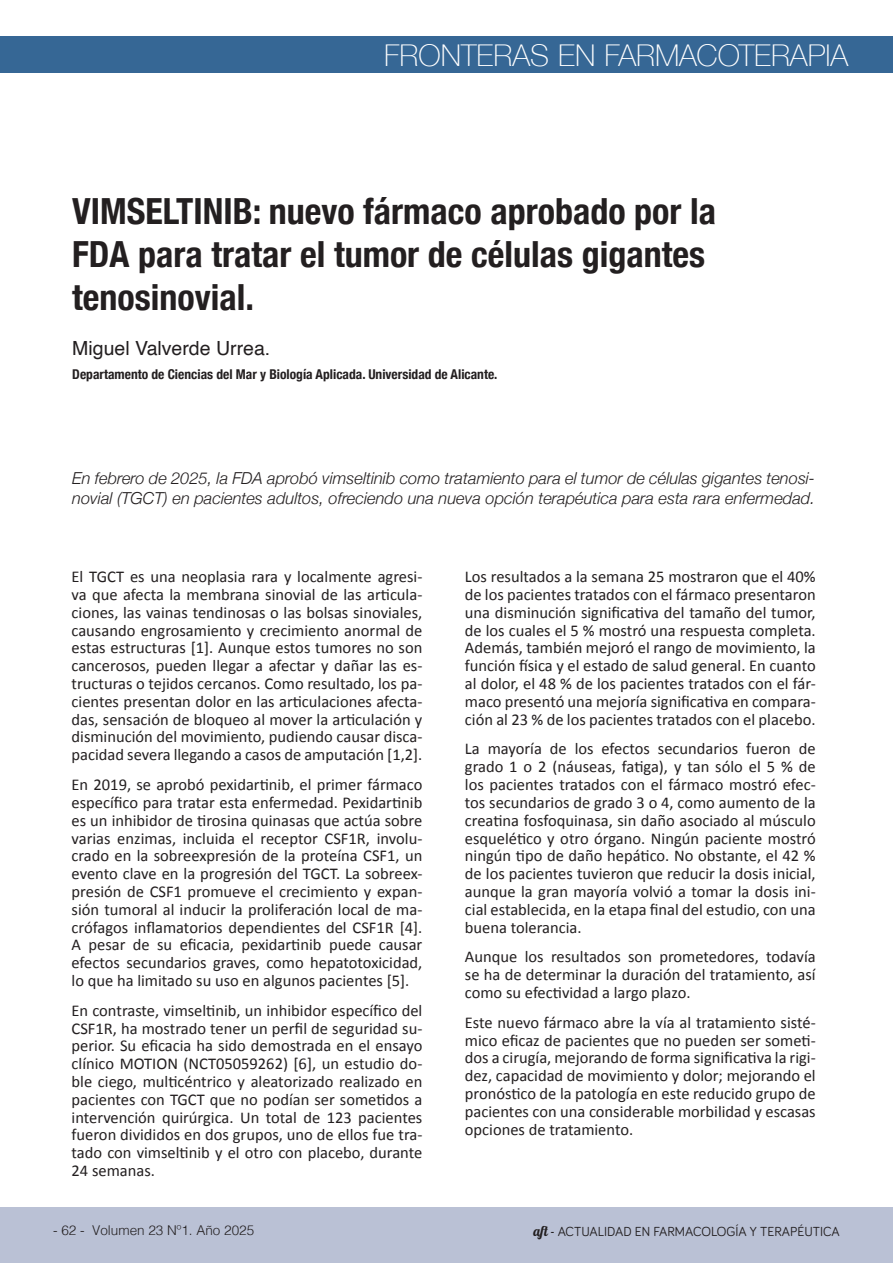
<style>
.page{position:relative;width:893px;height:1263px;background:#fff}
.page>*{position:absolute;margin:0;border:0;box-sizing:border-box;transform-origin:0 0}
.Titular{font:700 condensed 36px/43.2px "Helvetica Neue";color:#231f20}
.SECCION{font:100 30px "Helvetica Neue";color:#fff}
.t1{font:19.5px "Helvetica";color:#231f20}
.t2{font:16.5px/17.9px "Calibri";color:#231f20;text-align:justify}
.t3{font:italic 300 16.5px/19.8px "Helvetica Neue";color:#231f20}
.t4{font:700 condensed 13.5px "Helvetica Neue";color:#231f20}
.t5{font:13.5px "Bariol";color:#231f20}
.t6{font:300 13.5px "Helvetica";color:#231f20}
.s1{font-family:"Lobster 1.4"}
</style>
<div class="page">
<div style="left:0;top:1207px;width:893px;height:56px;background:#bac1d5"></div>
<div style="left:0;top:36px;width:893px;height:36px;background:#366795"></div>
<p class="SECCION" style="left:384px;top:32px;width:466px">FRONTERAS EN FARMACOTERAPIA</p>
<p class="Titular" style="left:72px;top:187px;width:645px">VIMSELTINIB: nuevo fármaco aprobado por la<br>FDA para tratar el tumor de células gigantes tenosinovial.</p>
<p class="t1" style="left:72px;top:333px;width:199px">Miguel Valverde Urrea.</p>
<p class="t4" style="left:72px;top:363px;width:427px">Departamento de Ciencias del Mar y Biología Aplicada. Universidad de Alicante.</p>
<p class="t3" style="left:72px;top:467px;width:744px">En febrero de 2025, la FDA aprobó vimseltinib como tratamiento para el tumor de células gigantes tenosi&shy;novial (TGCT) en pacientes adultos, ofreciendo una nueva opción terapéutica para esta rara enfermedad.</p>
<p class="t2" style="left:72px;top:568px;width:352px">El TGCT es una neoplasia rara y localmente agresi&shy;va que afecta la membrana sinovial de las articula&shy;ciones, las vainas tendinosas o las bolsas sinoviales, causando engrosamiento y crecimiento anormal de estas estructuras [1]. Aunque estos tumores no son cancerosos, pueden llegar a afectar y dañar las es&shy;tructuras o tejidos cercanos. Como resultado, los pa&shy;cientes presentan dolor en las articulaciones afecta&shy;das, sensación de bloqueo al mover la articulación y disminución del movimiento, pudiendo causar disca&shy;pacidad severa llegando a casos de amputación [1,2].</p>
<p class="t2" style="left:72px;top:776px;width:352px">En 2019, se aprobó pexidartinib, el primer fármaco específico para tratar esta enfermedad. Pexidartinib es un inhibidor de tirosina quinasas que actúa sobre varias enzimas, incluida el receptor CSF1R, involu&shy;crado en la sobreexpresión de la proteína CSF1, un evento clave en la progresión del TGCT. La sobreex&shy;presión de CSF1 promueve el crecimiento y expan&shy;sión tumoral al inducir la proliferación local de ma&shy;crófagos inflamatorios dependientes del CSF1R [4].<br>A pesar de su eficacia, pexidartinib puede causar efectos secundarios graves, como hepatotoxicidad, lo que ha limitado su uso en algunos pacientes [5].</p>
<p class="t2" style="left:72px;top:1001px;width:352px">En contraste, vimseltinib, un inhibidor específico del CSF1R, ha mostrado tener un perfil de seguridad su&shy;perior. Su eficacia ha sido demostrada en el ensayo clínico MOTION (NCT05059262) [6], un estudio do&shy;ble ciego, multicéntrico y aleatorizado realizado en pacientes con TGCT que no podían ser sometidos a intervención quirúrgica. Un total de 123 pacientes fueron divididos en dos grupos, uno de ellos fue tra&shy;tado con vimseltinib y el otro con placebo, durante 24 semanas.</p>
<p class="t6" style="left:53px;top:1218px;width:203px">- 62 - Volumen 23 Nº1. Año 2025</p>
<p class="t2" style="left:465px;top:568px;width:352px">Los resultados a la semana 25 mostraron que el 40% de los pacientes tratados con el fármaco presentaron una disminución significativa del tamaño del tumor, de los cuales el 5 % mostró una respuesta completa.<br>Además, también mejoró el rango de movimiento, la función física y el estado de salud general. En cuanto al dolor, el 48 % de los pacientes tratados con el fár&shy;maco presentó una mejoría significativa en compara&shy;ción al 23 % de los pacientes tratados con el placebo.</p>
<p class="t2" style="left:465px;top:740px;width:352px">La mayoría de los efectos secundarios fueron de grado 1 o 2 (náuseas, fatiga), y tan sólo el 5 % de los pacientes tratados con el fármaco mostró efec&shy;tos secundarios de grado 3 o 4, como aumento de la creatina fosfoquinasa, sin daño asociado al músculo esquelético y otro órgano. Ningún paciente mostró ningún tipo de daño hepático. No obstante, el 42 % de los pacientes tuvieron que reducir la dosis inicial, aunque la gran mayoría volvió a tomar la dosis ini&shy;cial establecida, en la etapa final del estudio, con una buena tolerancia.</p>
<p class="t2" style="left:465px;top:948px;width:352px">Aunque los resultados son prometedores, todavía se ha de determinar la duración del tratamiento, así como su efectividad a largo plazo.</p>
<p class="t2" style="left:465px;top:1013px;width:352px">Este nuevo fármaco abre la vía al tratamiento sisté&shy;mico eficaz de pacientes que no pueden ser someti&shy;dos a cirugía, mejorando de forma significativa la rigi&shy;dez, capacidad de movimiento y dolor; mejorando el pronóstico de la patología en este reducido grupo de pacientes con una considerable morbilidad y escasas opciones de tratamiento.</p>
<p class="t5" style="left:533px;top:1222px;width:308px"><span class="s1">aft -</span> ACTUALIDAD EN FARMACOLOGÍA Y TERAPÉUTICA</p>
</div>
